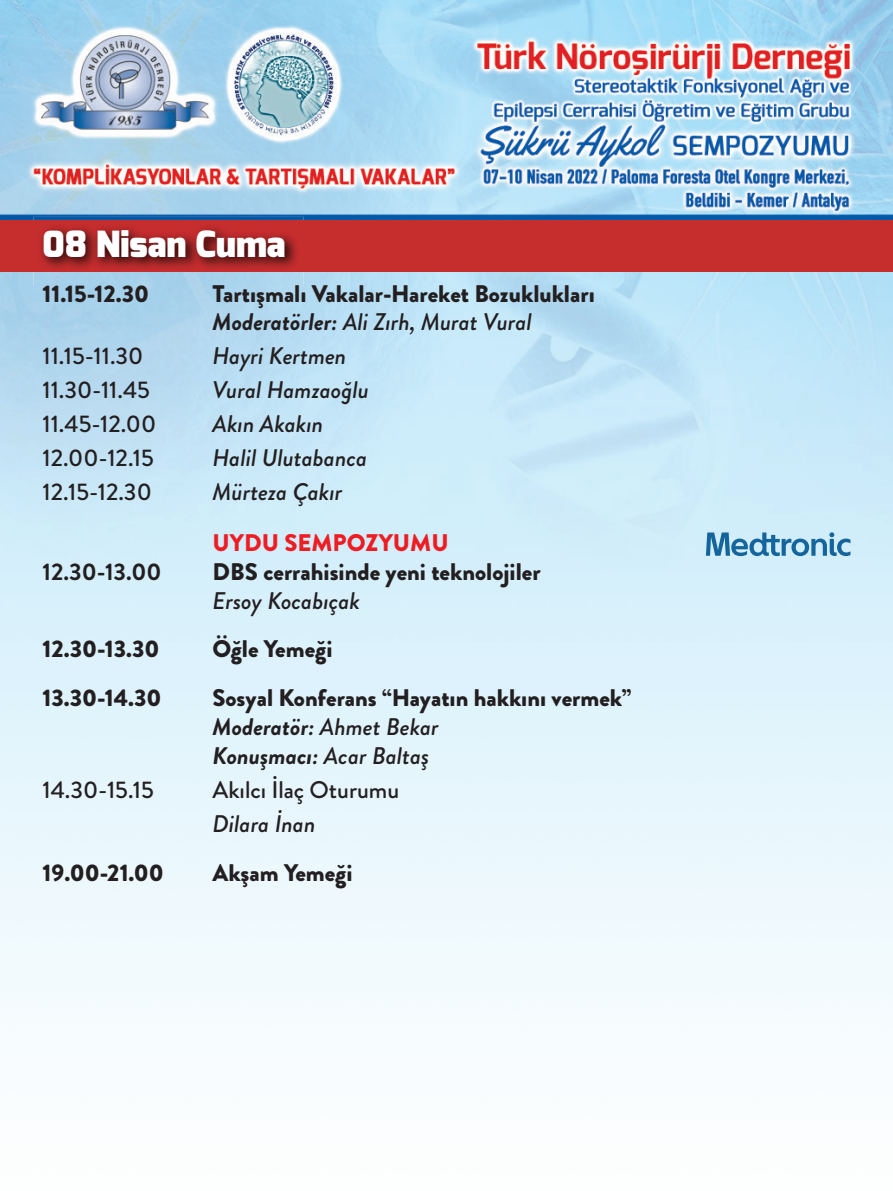
<style>
.page{position:relative;width:893px;height:1191px;background:#fff}
.page>*{position:absolute;margin:0;border:0;box-sizing:border-box;transform-origin:0 0}
.t1{font:900 36px "Exo";color:#fff}
.t2{font:900 24px/28.8px "Brandon Grotesque";color:#231f20}
.t3{font:italic 500 24px "Brandon Grotesque";color:#231f20}
.t4{font:500 24px "Brandon Grotesque";color:#231f20}
.t5{font:900 24px "Brandon Grotesque";color:#ee1d23}
.t6{font:700 24px "Brandon Grotesque";color:#231f20}
.s1{font-weight:700;font-style:italic}
.s2{font-weight:500;font-style:italic}
</style>
<div class="page">
<img style="left:0;top:0;width:893px;height:693px">
<div style="left:0;top:220px;width:893px;height:51px;background:#c52e2d"></div>
<img style="left:34px;top:217px;width:270px;height:69px">
<img style="left:34px;top:220px;width:270px;height:51px">
<svg style="left:706px;top:532px;width:144px;height:24px"></svg>
<h1 class="t1" style="left:43px;top:221px;width:244px">08 Nisan Cuma</h1>
<p class="t2" style="left:43px;top:279px;width:108px">11.15-12.30</p>
<p class="t2" style="left:213px;top:279px;width:384px">Tartışmalı Vakalar-Hareket Bozuklukları<br><span class="s1">Moderatörler:</span> <span class="s2">Ali Zırh, Murat Vural</span></p>
<p class="t4" style="left:43px;top:339px;width:102px">11.15-11.30</p>
<p class="t3" style="left:213px;top:339px;width:135px">Hayri Kertmen</p>
<p class="t4" style="left:43px;top:373px;width:109px">11.30-11.45</p>
<p class="t3" style="left:213px;top:373px;width:158px">Vural Hamzaoğlu</p>
<p class="t4" style="left:43px;top:407px;width:115px">11.45-12.00</p>
<p class="t3" style="left:213px;top:407px;width:112px">Akın Akakın</p>
<p class="t4" style="left:43px;top:441px;width:113px">12.00-12.15</p>
<p class="t3" style="left:213px;top:441px;width:156px">Halil Ulutabanca</p>
<p class="t4" style="left:43px;top:475px;width:111px">12.15-12.30</p>
<p class="t3" style="left:213px;top:475px;width:131px">Mürteza Çakır</p>
<p class="t5" style="left:213px;top:525px;width:237px">UYDU SEMPOZYUMU</p>
<p class="t6" style="left:43px;top:554px;width:121px">12.30-13.00</p>
<p class="t2" style="left:213px;top:557px;width:330px">DBS cerrahisinde yeni teknolojiler</p>
<p class="t3" style="left:213px;top:583px;width:149px">Ersoy Kocabıçak</p>
<p class="t2" style="left:43px;top:635px;width:118px">12.30-13.30</p>
<p class="t2" style="left:213px;top:635px;width:121px">Öğle Yemeği</p>
<p class="t2" style="left:43px;top:684px;width:120px">13.30-14.30</p>
<p class="t2" style="left:213px;top:684px;width:420px">Sosyal Konferans “Hayatın hakkını vermek”<br><span class="s1">Moderatör:</span> <span class="s2">Ahmet Bekar<br></span><span class="s1">Konuşmacı:</span> <span class="s2">Acar Baltaş</span></p>
<p class="t4" style="left:43px;top:773px;width:113px">14.30-15.15</p>
<p class="t4" style="left:213px;top:773px;width:188px">Akılcı İlaç Oturumu</p>
<p class="t3" style="left:213px;top:807px;width:104px">Dilara İnan</p>
<p class="t2" style="left:43px;top:858px;width:123px">19.00-21.00</p>
<p class="t2" style="left:213px;top:858px;width:141px">Akşam Yemeği</p>
</div>
